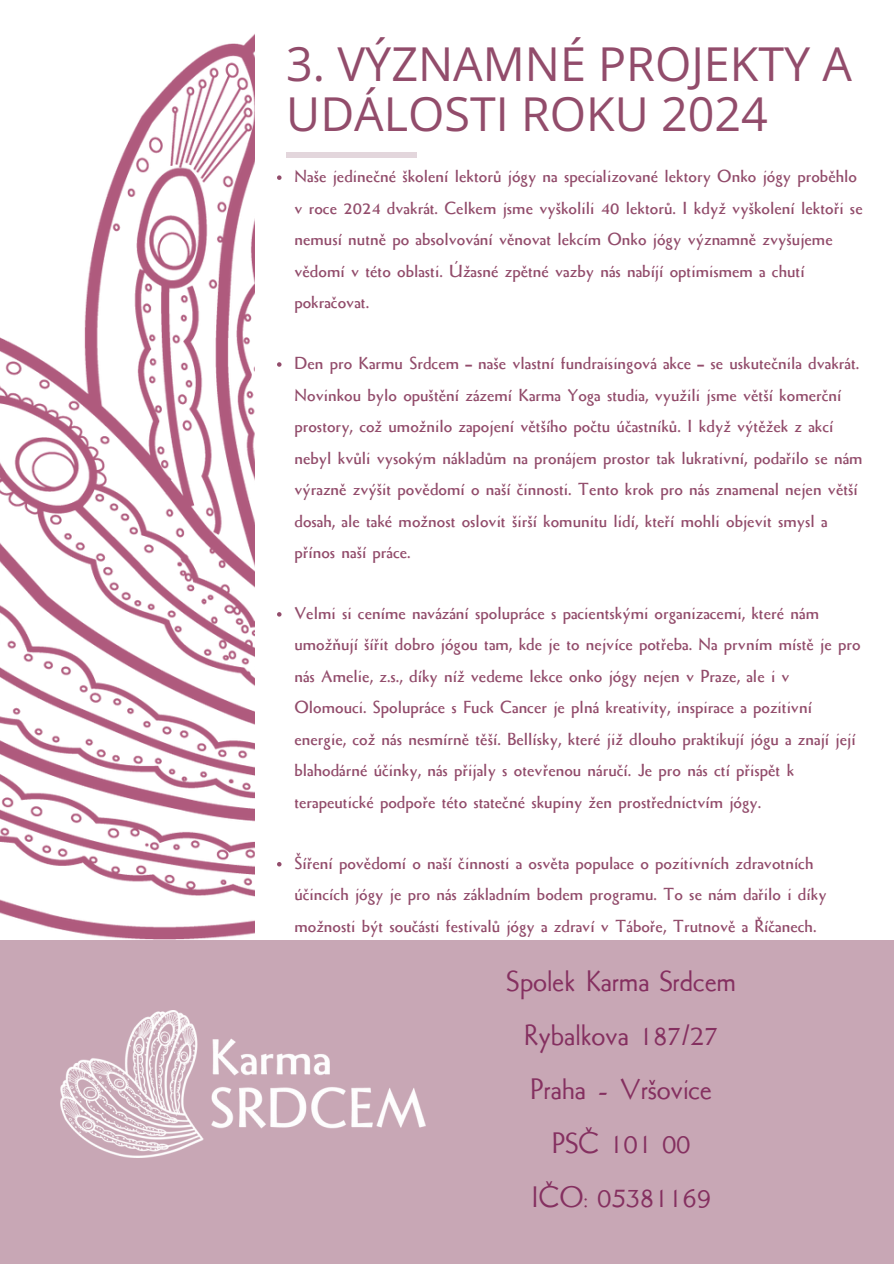
<style>
.page{position:relative;width:894px;height:1264px;background:#fff}
.page>*{position:absolute;margin:0;border:0;box-sizing:border-box;transform-origin:0 0}
.t1{font:46.65px/49.5px "Open Sans";color:#924c6b}
.t2{font:500 33px/54px "Stellar Classic SGOT Std";color:#853060;text-align:center}
.t3{font:700 19.5px/31.5px "Stellar Classic SGOT Std";color:#924c6b}
</style>
<div class="page">
<div style="left:286px;top:152px;width:130px;height:5px;background:#e3d6dc"></div>
<img style="left:0;top:34px;width:254px;height:905px">
<div style="left:0;top:939px;width:893px;height:324px;background:#c8a7b5"></div>
<img style="left:61px;top:1010px;width:364px;height:147px">
<svg style="left:277px;top:175px;width:4px;height:5px"></svg>
<svg style="left:277px;top:362px;width:4px;height:5px"></svg>
<svg style="left:277px;top:612px;width:4px;height:4px"></svg>
<svg style="left:277px;top:862px;width:4px;height:4px"></svg>
<p class="t1" style="left:286px;top:39px;width:567px">3. VÝZNAMNÉ PROJEKTY A<br>UDÁLOSTI ROKU 2024</p>
<p class="t3" style="left:294px;top:162px;width:569px">Naše jedinečné školení lektorů jógy na specializované lektory Onko jógy proběhlo v roce 2024 dvakrát. Celkem jsme vyškolili 40 lektorů. I když vyškolení lektoři se nemusí nutně po absolvování věnovat lekcím Onko jógy významně zvyšujeme vědomí v této oblasti. Úžasné zpětné vazby nás nabíjí optimismem a chutí pokračovat.</p>
<p class="t3" style="left:294px;top:348px;width:569px">Den pro Karmu Srdcem – naše vlastní fundraisingová akce – se uskutečnila dvakrát.<br>Novinkou bylo opuštění zázemí Karma Yoga studia, využili jsme větší komerční prostory, což umožnilo zapojení většího počtu účastníků. I když výtěžek z akcí nebyl kvůli vysokým nákladům na pronájem prostor tak lukrativní, podařilo se nám výrazně zvýšit povědomí o naší činnosti. Tento krok pro nás znamenal nejen větší dosah, ale také možnost oslovit širší komunitu lidí, kteří mohli objevit smysl a přínos naší práce.</p>
<p class="t3" style="left:294px;top:598px;width:567px">Velmi si ceníme navázání spolupráce s pacientskými organizacemi, které nám umožňují šířit dobro jógou tam, kde je to nejvíce potřeba. Na prvním místě je pro nás Amelie, z.s., díky níž vedeme lekce onko jógy nejen v Praze, ale i v Olomouci. Spolupráce s Fuck Cancer je plná kreativity, inspirace a pozitivní energie, což nás nesmírně těší. Bellísky, které již dlouho praktikují jógu a znají její blahodárné účinky, nás přijaly s otevřenou náručí. Je pro nás ctí přispět k terapeutické podpoře této statečné skupiny žen prostřednictvím jógy.</p>
<p class="t3" style="left:294px;top:848px;width:533px">Šíření povědomí o naší činnosti a osvěta populace o pozitivních zdravotních účincích jógy je pro nás základním bodem programu. To se nám dařilo i díky možnosti být součásti festivalů jógy a zdraví v Táboře, Trutnově a Říčanech.</p>
<p class="t2" style="left:506px;top:955px;width:231px">Spolek Karma Srdcem<br>Rybalkova 187/27<br>Praha - Vršovice<br>PSČ 101 00<br>IČO: 05381169</p>
</div>
